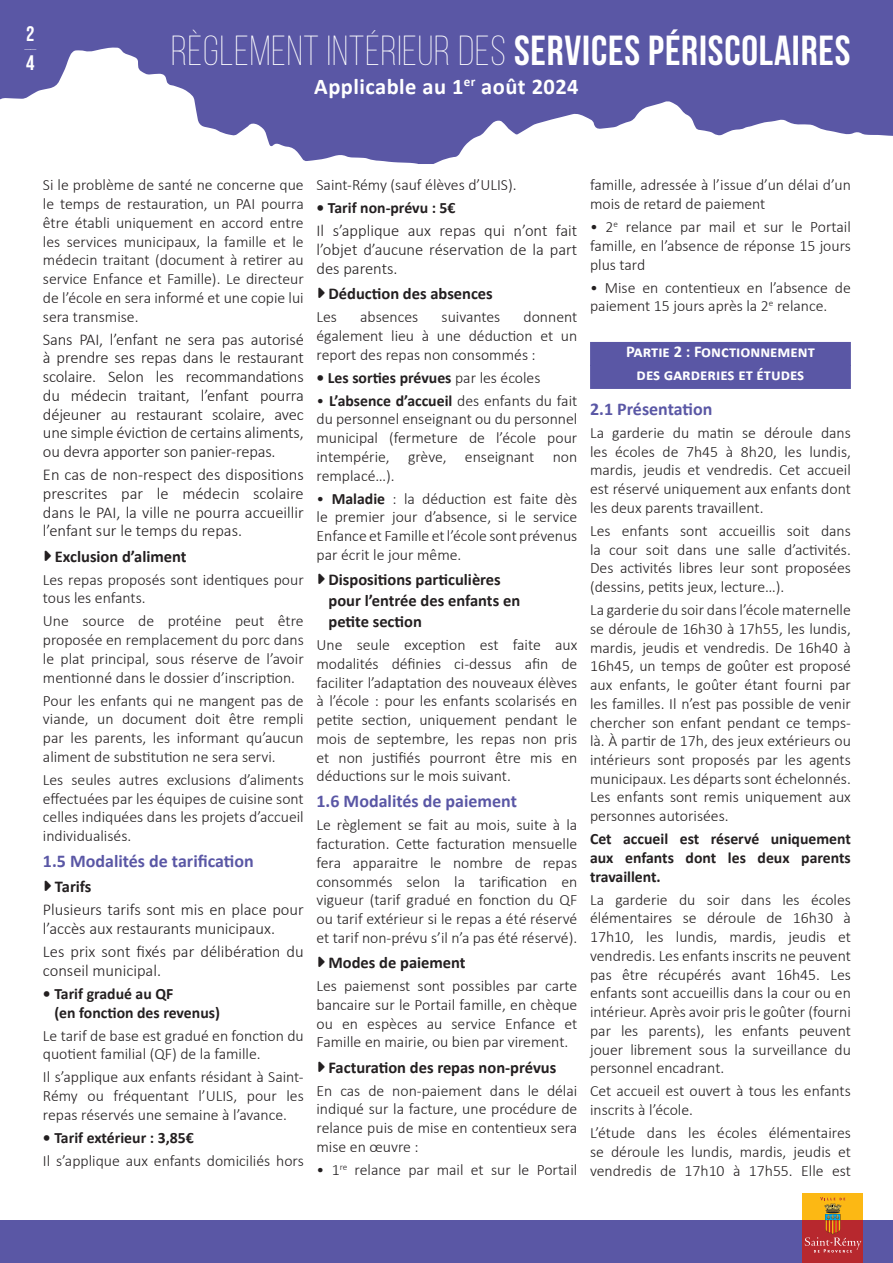
<style>
.page{position:relative;width:893px;height:1263px;background:#fff}
.page>*{position:absolute;margin:0;border:0;box-sizing:border-box;transform-origin:0 0}
.t1{font:300 42px "Bebas Neue";letter-spacing:.02em;color:#fff}
.t2{font:700 22.5px "Calibri";letter-spacing:.02em;color:#fff}
.t3{font:700 21px "Bebas Neue Pro";color:#fff}
.t4{font:300 21px "Bebas Neue Pro";color:#fff}
.t5{font:700 18px "Calibri";color:#5a57a5}
.t6{font:300 16.5px/18.8px "Calibri";color:#231f20;text-align:justify}
.t7{font:700 16.5px/21px "Calibri";color:#231f20}
.t8{font:700 16.5px/23px "Calibri";color:#fff;text-align:center}
.t9{font:300 15.75px/18.8px "Calibri";color:#231f20;text-align:justify}
.t10{font:700 15.75px/18.8px "Calibri";color:#231f20}
.s1{font-weight:400}
.s2{font-weight:300}
.s3{font-weight:700}
</style>
<div class="page">
<div style="left:0;top:1220px;width:893px;height:43px;background:#5a57a5"></div>
<div style="left:802px;top:1193px;width:61px;height:59px;background:#fcb814"></div>
<div style="left:802px;top:1220px;width:61px;height:43px;background:#b7282e"></div>
<svg style="left:805px;top:1197px;width:56px;height:55px"></svg>
<div style="left:590px;top:342px;width:261px;height:24px;background:#5a57a5"></div>
<div style="left:590px;top:365px;width:261px;height:24px;background:#5a57a5"></div>
<svg style="left:0;top:0;width:893px;height:164px;fill:#5a57a5"></svg>
<h3 class="t3" style="left:27px;top:22px;width:9px">2</h3>
<h3 class="t4" style="left:24px;top:37px;width:13px">––</h3>
<h3 class="t3" style="left:26px;top:51px;width:10px">4</h3>
<h1 class="t1" style="left:171px;top:29px;width:681px">RÈGLEMENT INTÉRIEUR DES <span class="s1">SERVICES PÉRISCOLAIRES</span></h1>
<h2 class="t2" style="left:314px;top:70px;width:266px">Applicable au 1<sup>er</sup> août 2024</h2>
<p class="t9" style="left:43px;top:176px;width:262px">Si le problème de santé ne concerne que le temps de restauration, un PAI pourra être établi uniquement en accord entre les services municipaux, la famille et le médecin traitant (document à retirer au service Enfance et Famille). Le directeur de l’école en sera informé et une copie lui sera transmise.</p>
<p class="t6" style="left:43px;top:330px;width:262px">Sans PAI, l’enfant ne sera pas autorisé à prendre ses repas dans le restaurant scolaire. Selon les recommandations du médecin traitant, l’enfant pourra déjeuner au restaurant scolaire, avec une simple éviction de certains aliments, ou devra apporter son panier-repas.</p>
<p class="t6" style="left:43px;top:465px;width:262px">En cas de non-respect des dispositions prescrites par le médecin scolaire dans le PAI, la ville ne pourra accueillir l’enfant sur le temps du repas.</p>
<p class="t7" style="left:55px;top:545px;width:133px">Exclusion d’aliment</p>
<p class="t9" style="left:43px;top:570px;width:262px">Les repas proposés sont identiques pour tous les enfants.</p>
<p class="t9" style="left:43px;top:612px;width:262px">Une source de protéine peut être proposée en remplacement du porc dans le plat principal, sous réserve de l’avoir mentionné dans le dossier d’inscription.</p>
<p class="t9" style="left:43px;top:691px;width:262px">Pour les enfants qui ne mangent pas de viande, un document doit être rempli par les parents, les informant qu’aucun aliment de substitution ne sera servi.</p>
<p class="t9" style="left:43px;top:770px;width:262px">Les seules autres exclusions d’aliments effectuées par les équipes de cuisine sont celles indiquées dans les projets d’accueil individualisés.</p>
<p class="t5" style="left:43px;top:848px;width:212px">1.5 Modalités de tarification</p>
<p class="t7" style="left:55px;top:876px;width:38px">Tarifs</p>
<p class="t6" style="left:43px;top:900px;width:262px">Plusieurs tarifs sont mis en place pour l’accès aux restaurants municipaux.</p>
<p class="t6" style="left:43px;top:942px;width:262px">Les prix sont fixés par délibération du conseil municipal.</p>
<p class="t10" style="left:54px;top:984px;width:167px;text-indent:-11px">• Tarif gradué au QF<br>(en fonction des revenus)</p>
<p class="t9" style="left:43px;top:1026px;width:262px">Le tarif de base est gradué en fonction du quotient familial (QF) de la famille.</p>
<p class="t9" style="left:43px;top:1067px;width:262px">Il s’applique aux enfants résidant à Saint-Rémy ou fréquentant l’ULIS, pour les repas réservés une semaine à l’avance.</p>
<p class="t10" style="left:43px;top:1128px;width:152px">• Tarif extérieur : 3,85€</p>
<p class="t9" style="left:43px;top:1151px;width:262px">Il s’applique aux enfants domiciliés hors</p>
<p class="t9" style="left:316px;top:176px;width:202px">Saint-Rémy (sauf élèves d’ULIS).</p>
<p class="t10" style="left:316px;top:198px;width:141px">• Tarif non-prévu : 5€</p>
<p class="t6" style="left:316px;top:221px;width:262px">Il s’applique aux repas qui n’ont fait l’objet d’aucune réservation de la part des parents.</p>
<p class="t7" style="left:328px;top:283px;width:166px">Déduction des absences</p>
<p class="t9" style="left:316px;top:307px;width:22px">Les</p>
<p class="t9" style="left:360px;top:307px;width:60px">absences</p>
<p class="t9" style="left:442px;top:307px;width:60px">suivantes</p>
<p class="t9" style="left:316px;top:307px;width:262px;text-indent:207px">donnent également lieu à une déduction et un report des repas non consommés :</p>
<p class="t10" style="left:316px;top:367px;width:225px">• Les sorties prévues <span class="s2">par les écoles</span></p>
<p class="t9" style="left:316px;top:391px;width:262px">• <span class="s3">L’absence d’accueil</span> des enfants du fait du personnel enseignant ou du personnel municipal (fermeture de l’école pour intempérie, grève, enseignant non remplacé…).</p>
<p class="t9" style="left:316px;top:489px;width:262px">• <span class="s3">Maladie</span> : la déduction est faite dès le premier jour d’absence, si le service Enfance et Famille et l’école sont prévenus par écrit le jour même.</p>
<p class="t7" style="left:328px;top:569px;width:193px">Dispositions particulières pour l’entrée des enfants en petite section</p>
<p class="t9" style="left:316px;top:635px;width:262px">Une seule exception est faite aux modalités définies ci-dessus afin de faciliter l’adaptation des nouveaux élèves à l’école : pour les enfants scolarisés en petite section, uniquement pendant le mois de septembre, les repas non pris et non justifiés pourront être mis en déductions sur le mois suivant.</p>
<p class="t5" style="left:316px;top:789px;width:202px">1.6 Modalités de paiement</p>
<p class="t9" style="left:316px;top:816px;width:262px">Le règlement se fait au mois, suite à la facturation. Cette facturation mensuelle fera apparaitre le nombre de repas consommés selon la tarification en vigueur (tarif gradué en fonction du QF ou tarif extérieur si le repas a été réservé et tarif non-prévu s’il n’a pas été réservé).</p>
<p class="t7" style="left:328px;top:951px;width:139px">Modes de paiement</p>
<p class="t9" style="left:316px;top:976px;width:262px">Les paiemenst sont possibles par carte bancaire sur le Portail famille, en chèque ou en espèces au service Enfance et Famille en mairie, ou bien par virement.</p>
<p class="t7" style="left:328px;top:1056px;width:229px">Facturation des repas non-prévus</p>
<p class="t9" style="left:316px;top:1081px;width:262px">En cas de non-paiement dans le délai indiqué sur la facture, une procédure de relance puis de mise en contentieux sera mise en œuvre :</p>
<p class="t9" style="left:316px;top:1160px;width:262px">• 1<sup>re</sup> relance par mail et sur le Portail</p>
<p class="t9" style="left:590px;top:176px;width:262px">famille, adressée à l’issue d’un délai d’un mois de retard de paiement</p>
<p class="t9" style="left:590px;top:217px;width:262px">• 2<sup>e</sup> relance par mail et sur le Portail famille, en l’absence de réponse 15 jours plus tard</p>
<p class="t9" style="left:590px;top:278px;width:262px">• Mise en contentieux en l’absence de paiement 15 jours après la 2<sup>e</sup> relance.</p>
<p class="t8" style="left:626px;top:340px;width:190px">Partie 2 : Fonctionnement des garderies et études</p>
<p class="t5" style="left:590px;top:396px;width:124px">2.1 Présentation</p>
<p class="t9" style="left:590px;top:423px;width:262px">La garderie du matin se déroule dans les écoles de 7h45 à 8h20, les lundis, mardis, jeudis et vendredis. Cet accueil est réservé uniquement aux enfants dont les deux parents travaillent.</p>
<p class="t9" style="left:590px;top:521px;width:262px">Les enfants sont accueillis soit dans la cour soit dans une salle d’activités.<br>Des activités libres leur sont proposées (dessins, petits jeux, lecture…).</p>
<p class="t9" style="left:590px;top:600px;width:262px">La garderie du soir dans l’école maternelle se déroule de 16h30 à 17h55, les lundis, mardis, jeudis et vendredis. De 16h40 à 16h45, un temps de goûter est proposé aux enfants, le goûter étant fourni par les familles. Il n’est pas possible de venir chercher son enfant pendant ce temps&shy;là. À partir de 17h, des jeux extérieurs ou intérieurs sont proposés par les agents municipaux. Les départs sont échelonnés.<br>Les enfants sont remis uniquement aux personnes autorisées.</p>
<p class="t10" style="left:590px;top:829px;width:262px;text-align:justify">Cet accueil est réservé uniquement aux enfants dont les deux parents travaillent.</p>
<p class="t9" style="left:590px;top:890px;width:262px">La garderie du soir dans les écoles élémentaires se déroule de 16h30 à 17h10, les lundis, mardis, jeudis et vendredis. Les enfants inscrits ne peuvent pas être récupérés avant 16h45. Les enfants sont accueillis dans la cour ou en intérieur. Après avoir pris le goûter (fourni par les parents), les enfants peuvent jouer librement sous la surveillance du personnel encadrant.</p>
<p class="t9" style="left:590px;top:1082px;width:262px">Cet accueil est ouvert à tous les enfants inscrits à l’école.</p>
<p class="t9" style="left:590px;top:1123px;width:262px">L’étude dans les écoles élémentaires se déroule les lundis, mardis, jeudis et vendredis de 17h10 à 17h55. Elle est</p>
</div>
